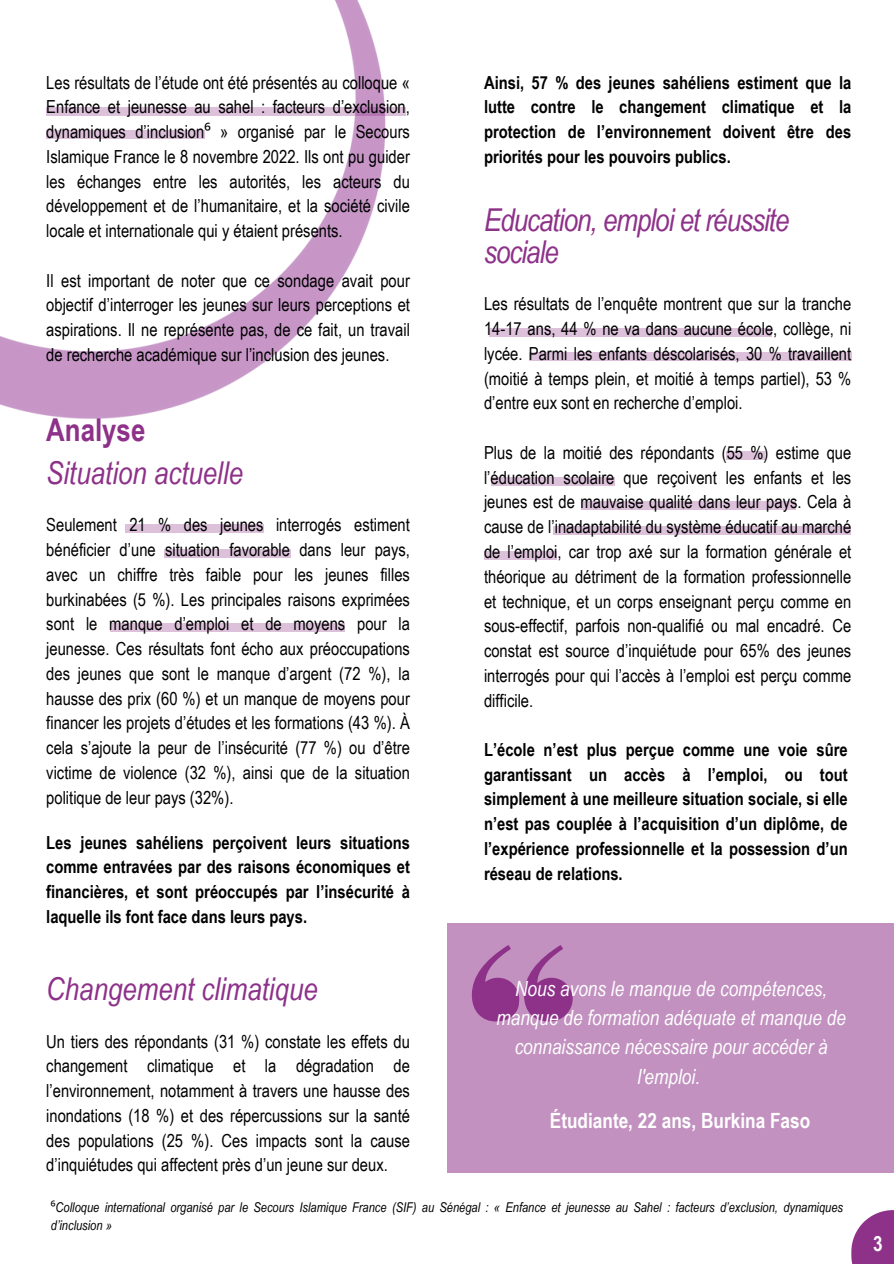
<style>
.page{position:relative;width:894px;height:1264px;background:#fff}
.page>*{position:absolute;margin:0;border:0;box-sizing:border-box;transform-origin:0 0}
.t1{font:italic 31.5px "Arial Narrow";color:#8d3189}
.t2{font:italic 31.5px/32.7px "Arial Narrow";letter-spacing:-.03em;color:#8d3189}
.t3{font:700 31.5px "Arial Narrow";color:#8d3189}
.t4{font:italic 21px/29.2px "Arial Narrow";color:#fff;text-align:center}
.t5{font:700 21px "Arial Narrow";color:#fff}
.t6{font:18px/24.8px "Arial Narrow";color:#000;text-align:justify}
.t7{font:700 18px/24.8px "Arial Narrow";color:#000;text-align:justify}
.t8{font:italic 13.5px/18px "Arial Narrow";color:#000}
.s1{font-family:"Noto Sans"}
.s2{color:#030304}
.s3{font-family:"Noto Sans";font-style:normal}
</style>
<div class="page">
<img style="left:0;top:0;width:386px;height:419px">
<div style="left:447px;top:922px;width:446px;height:250px;background:#c291c0"></div>
<svg style="left:471px;top:945px;width:101px;height:76px"></svg>
<svg style="left:851px;top:1210px;width:42px;height:53px;fill:#8d3189"></svg>
<svg style="left:46px;top:107px;width:360px;height:9px;background:#d9bad7"></svg>
<div style="left:46px;top:130px;width:159px;height:9px;background:#ddc1db"></div>
<div style="left:125px;top:524px;width:139px;height:9px;background:#ddc1db"></div>
<div style="left:164px;top:549px;width:127px;height:8px;background:#ddc1db"></div>
<div style="left:110px;top:623px;width:234px;height:8px;background:#ddc1db"></div>
<div style="left:489px;top:328px;width:282px;height:8px;background:#ddc1db"></div>
<div style="left:528px;top:352px;width:323px;height:8px;background:#ddc1db"></div>
<div style="left:725px;top:452px;width:39px;height:8px;background:#ddc1db"></div>
<div style="left:491px;top:477px;width:123px;height:9px;background:#ddc1db"></div>
<div style="left:581px;top:501px;width:215px;height:9px;background:#ddc1db"></div>
<div style="left:553px;top:526px;width:298px;height:8px;background:#ddc1db"></div>
<div style="left:484px;top:551px;width:72px;height:8px;background:#ddc1db"></div>
<h2 class="t6" style="left:46px;top:70px;width:365px">Les résultats de l’étude ont été présentés au colloque « Enfance et jeunesse au sahel : facteurs d’exclusion, dynamiques d’inclusion<span class="s1">⁶</span> » organisé par le Secours Islamique France le 8 novembre 2022. Ils ont pu guider les échanges entre les autorités, les acteurs du développement et de l’humanitaire, et la société civile locale et internationale qui y étaient présents.</h2>
<h6 class="t6" style="left:46px;top:268px;width:365px">Il est important de noter que ce sondage avait pour objectif d’interroger les jeunes sur leurs perceptions et aspirations. Il ne représente pas, de ce fait, un travail de recherche académique sur l’inclusion des jeunes.</h6>
<h1 class="t3" style="left:46px;top:411px;width:101px">Analyse</h1>
<h6 class="t1" style="left:46px;top:454px;width:198px">Situation actuelle</h6>
<h6 class="t6" style="left:46px;top:512px;width:365px">Seulement 21 % des jeunes interrogés estiment bénéficier d’une situation favorable dans leur pays, avec un chiffre très faible pour les jeunes filles burkinabées (5 %). Les principales raisons exprimées sont le manque d’emploi et de moyens pour la jeunesse. Ces résultats font écho aux préoccupations des jeunes que sont le <span class="s2">manque</span> d’argent (72 %), la hausse des prix (60 %) et un manque de moyens pour financer les projets d’études et les formations (43 %). À cela s’ajoute la peur de l’insécurité (77 %) ou d’être victime de violence (32 %), ainsi que de la situation politique de leur pays (32%).</h6>
<h5 class="t7" style="left:46px;top:829px;width:365px">Les jeunes sahéliens perçoivent leurs situations comme entravées par des raisons économiques et financières, et sont préoccupés par l’insécurité à laquelle ils font face dans leurs pays.</h5>
<h2 class="t1" style="left:46px;top:970px;width:273px">Changement climatique</h2>
<h6 class="t6" style="left:46px;top:1028px;width:365px">Un tiers des répondants (31 %) constate les effets du changement climatique et la dégradation de l’environnement, notamment à travers une hausse des inondations (18 %) et des répercussions sur la santé des populations (25 %). Ces impacts sont la cause d’inquiétudes qui affectent près d’un jeune sur deux.</h6>
<p class="t7" style="left:484px;top:70px;width:368px">Ainsi, 57 % des jeunes sahéliens estiment que la lutte contre le changement climatique et la protection de l’environnement doivent être des priorités pour les pouvoirs publics.</p>
<h5 class="t2" style="left:484px;top:203px;width:307px">Education, emploi et réussite sociale</h5>
<h4 class="t6" style="left:484px;top:291px;width:368px">Les résultats de l’enquête montrent que sur la tranche 14-17 ans, 44 % ne va dans aucune école, collège, ni lycée. Parmi les enfants déscolarisés, 30 % travaillent (moitié à temps plein, et moitié à temps partiel), 53 % d’entre eux sont en recherche d’emploi.</h4>
<h3 class="t6" style="left:484px;top:440px;width:368px">Plus de la moitié des répondants (55 %) estime que l’éducation scolaire que reçoivent les enfants et les jeunes est de mauvaise qualité dans leur pays. Cela à cause de l’inadaptabilité du système éducatif au marché de l’emploi, car trop axé sur la formation générale et théorique au détriment de la formation professionnelle et technique, et un corps enseignant perçu comme en sous-effectif, parfois non-qualifié ou mal encadré. Ce constat est source d’inquiétude pour 65% des jeunes interrogés pour qui l’accès à l’emploi est perçu comme difficile.</h3>
<p class="t7" style="left:484px;top:737px;width:365px">L’école n’est plus perçue comme une voie sûre garantissant un accès à l’emploi, ou tout simplement à une meilleure situation sociale, si elle n’est pas couplée à l’acquisition d’un diplôme, de l’expérience professionnelle et la possession d’un réseau de relations.</p>
<h2 class="t4" style="left:496px;top:973px;width:351px">Nous avons le manque de compétences, manque de formation adéquate et manque de connaissance nécessaire pour accéder à l'emploi.</h2>
<h6 class="t5" style="left:549px;top:1108px;width:262px">Étudiante, 22 ans, Burkina Faso</h6>
<h6 class="t8" style="left:51px;top:1198px;width:793px"><span class="s3">⁶</span>Colloque international organisé par le Secours Islamique France (SIF) au Sénégal : « Enfance et jeunesse au Sahel : facteurs d’exclusion, dynamiques d’inclusion »</h6>
<h5 class="t5" style="left:873px;top:1231px;width:11px">3</h5>
</div>
